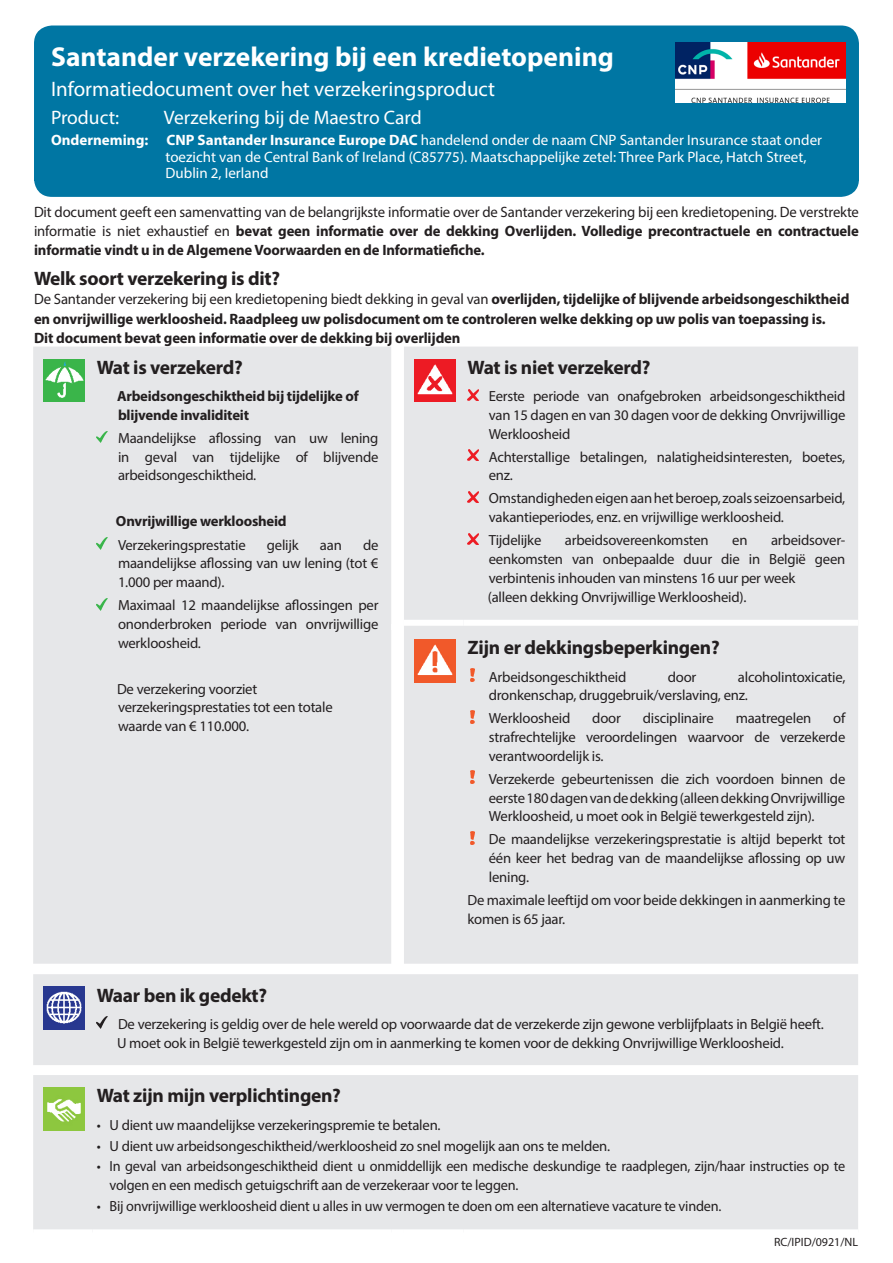
<style>
.page{position:relative;width:893px;height:1263px;background:#fff}
.page>*{position:absolute;margin:0;border:0;box-sizing:border-box;transform-origin:0 0}
.Form_sub_title{font:700 27.45px "Myriad Pro";color:#fff}
.Form_sub_title-2{font:21px "Myriad Pro";color:#fff}
.Cover_subhead{font:700 19.5px "Myriad Pro";letter-spacing:-.015em;color:#231f20}
.Form_sub_title-3{font:19.5px "Myriad Pro";color:#fff}
.Form_intro{font:700 19.5px "Myriad Pro";letter-spacing:-.015em;color:#231f20}
.Form_intro-2{font:15px/18px "Myriad Pro";letter-spacing:-.01em;color:#231f20}
.Form_intro-3{font:700 15px "Myriad Pro";letter-spacing:-.01em;color:#231f20}
.Form_sub_title-4{font:15px "Myriad Pro";color:#fff}
.Covered_bullets{font:14.7px/18.8px "Myriad Pro";letter-spacing:-.015em;color:#231f20;text-align:justify}
.Main_obligations_bul{font:14.7px/18.8px "Myriad Pro";letter-spacing:-.015em;color:#231f20}
.Covered_bullets-2{font:700 14.7px/18.8px "Myriad Pro";letter-spacing:-.015em;color:#231f20}
.t1{font:12px "Myriad Pro";color:#231f20}
.s1{font-weight:700}
</style>
<div class="page">
<div style="left:34px;top:26px;width:825px;height:171px;background:#0076a3;border-radius:18px"></div>
<div style="left:33px;top:347px;width:825px;height:882px;background:#e6e7e9"></div>
<div style="left:404px;top:620px;width:59px;height:6px;background:#fff"></div>
<div style="left:463px;top:620px;width:395px;height:6px;background:#fff"></div>
<div style="left:391px;top:624px;width:13px;height:6px;background:#fff"></div>
<img style="left:44px;top:359px;width:41px;height:43px">
<svg style="left:97px;top:431px;width:10px;height:12px"></svg>
<svg style="left:97px;top:538px;width:10px;height:11px"></svg>
<svg style="left:97px;top:598px;width:10px;height:12px"></svg>
<img style="left:415px;top:359px;width:41px;height:43px">
<svg style="left:468px;top:389px;width:10px;height:11px"></svg>
<svg style="left:468px;top:450px;width:10px;height:11px"></svg>
<svg style="left:468px;top:492px;width:10px;height:10px"></svg>
<svg style="left:468px;top:533px;width:10px;height:11px"></svg>
<img style="left:415px;top:640px;width:41px;height:42px">
<img style="left:470px;top:668px;width:4px;height:14px">
<svg style="left:470px;top:710px;width:4px;height:13px"></svg>
<img style="left:470px;top:770px;width:4px;height:14px">
<svg style="left:470px;top:831px;width:4px;height:13px"></svg>
<img style="left:44px;top:987px;width:41px;height:42px">
<svg style="left:97px;top:1017px;width:10px;height:12px"></svg>
<img style="left:44px;top:1088px;width:41px;height:42px">
<img style="left:675px;top:43px;width:171px;height:60px">
<p class="Form_sub_title" style="left:51px;top:39px;width:564px">Santander verzekering bij een kredietopening</p>
<p class="Form_sub_title-2" style="left:51px;top:76px;width:446px">Informatiedocument over het verzekeringsproduct</p>
<p class="Form_sub_title-3" style="left:51px;top:106px;width:70px">Product:</p>
<p class="Form_sub_title-3" style="left:164px;top:106px;width:259px">Verzekering bij de Maestro Card</p>
<p class="Form_sub_title-4" style="left:51px;top:131px;width:773px"><span class="s1">Onderneming: CNP Santander Insurance Europe DAC</span> handelend onder de naam CNP Santander Insurance staat onder</p>
<p class="Form_sub_title-4" style="left:166px;top:147px;width:642px">toezicht van de Central Bank of Ireland (C85775). Maatschappelijke zetel: Three Park Place, Hatch Street,</p>
<p class="Form_sub_title-4" style="left:166px;top:164px;width:104px">Dublin 2, Ierland</p>
<p class="Form_intro-2" style="left:34px;top:203px;width:826px">Dit document geeft een samenvatting van de belangrijkste informatie over de Santander verzekering bij een kredietopening. De verstrekte informatie is niet exhaustief en <span class="s1">bevat geen informatie over de dekking Overlijden. Volledige precontractuele en contractuele</span></p>
<p class="Form_intro-3" style="left:34px;top:240px;width:452px">informatie vindt u in de Algemene Voorwaarden en de Informatiefiche.</p>
<p class="Form_intro" style="left:34px;top:265px;width:247px">Welk soort verzekering is dit?</p>
<p class="Form_intro-2" style="left:34px;top:290px;width:817px">De Santander verzekering bij een kredietopening biedt dekking in geval van <span class="s1">overlijden, tijdelijke of blijvende arbeidsongeschiktheid</span></p>
<p class="Form_intro-3" style="left:34px;top:309px;width:793px">en onvrijwillige werkloosheid. Raadpleeg uw polisdocument om te controleren welke dekking op uw polis van toepassing is.</p>
<p class="Form_intro-3" style="left:34px;top:328px;width:428px">Dit document bevat geen informatie over de dekking bij overlijden</p>
<p class="Cover_subhead" style="left:97px;top:355px;width:148px">Wat is verzekerd?</p>
<p class="Covered_bullets-2" style="left:117px;top:386px;width:243px">Arbeidsongeschiktheid bij tijdelijke of blijvende invaliditeit</p>
<p class="Covered_bullets" style="left:118px;top:428px;width:262px">Maandelijkse aflossing van uw lening in geval van tijdelijke of blijvende arbeidsongeschiktheid.</p>
<p class="Covered_bullets-2" style="left:116px;top:512px;width:172px">Onvrijwillige werkloosheid</p>
<p class="Covered_bullets" style="left:118px;top:535px;width:129px">Verzekeringsprestatie</p>
<p class="Covered_bullets" style="left:267px;top:535px;width:33px">gelijk</p>
<p class="Covered_bullets" style="left:320px;top:535px;width:23px">aan</p>
<p class="Cover_subhead" style="left:468px;top:355px;width:184px">Wat is niet verzekerd?</p>
<p class="Covered_bullets" style="left:489px;top:387px;width:358px">Eerste periode van onafgebroken arbeidsongeschiktheid van 15 dagen en van 30 dagen voor de dekking Onvrijwillige Werkloosheid</p>
<p class="Covered_bullets" style="left:489px;top:447px;width:358px">Achterstallige betalingen, nalatigheidsinteresten, boetes, enz.</p>
<p class="Covered_bullets" style="left:489px;top:489px;width:358px">Omstandigheden eigen aan het beroep, zoals seizoensarbeid, vakantieperiodes, enz. en vrijwillige werkloosheid.</p>
<p class="Covered_bullets" style="left:489px;top:531px;width:54px">Tijdelijke</p>
<p class="Covered_bullets" style="left:565px;top:531px;width:145px">arbeidsovereenkomsten</p>
<p class="Covered_bullets" style="left:732px;top:531px;width:17px">en</p>
<p class="Covered_bullets" style="left:489px;top:531px;width:358px;text-indent:282px">arbeidsover&shy;eenkomsten van onbepaalde duur die in België geen verbintenis inhouden van minstens 16 uur per week</p>
<p class="Covered_bullets" style="left:488px;top:587px;width:260px">(alleen dekking Onvrijwillige Werkloosheid).</p>
<p class="Cover_subhead" style="left:468px;top:635px;width:254px">Zijn er dekkingsbeperkingen?</p>
<p class="Covered_bullets" style="left:489px;top:667px;width:139px">Arbeidsongeschiktheid</p>
<p class="Covered_bullets" style="left:668px;top:667px;width:30px">door</p>
<p class="Covered_bullets" style="left:118px;top:535px;width:262px;text-indent:245px">de maandelijkse aflossing van uw lening (tot € 1.000 per maand).</p>
<p class="Covered_bullets" style="left:118px;top:595px;width:262px">Maximaal 12 maandelijkse aflossingen per ononderbroken periode van onvrijwillige werkloosheid.</p>
<p class="Covered_bullets" style="left:117px;top:679px;width:217px;text-align:left">De verzekering voorziet verzekeringsprestaties tot een totale waarde van € 110.000.</p>
<p class="Covered_bullets" style="left:489px;top:667px;width:358px;text-indent:249px">alcoholintoxicatie, dronkenschap, druggebruik/verslaving, enz.</p>
<p class="Covered_bullets" style="left:489px;top:709px;width:83px">Werkloosheid</p>
<p class="Covered_bullets" style="left:592px;top:709px;width:30px">door</p>
<p class="Covered_bullets" style="left:643px;top:709px;width:72px">disciplinaire</p>
<p class="Covered_bullets" style="left:736px;top:709px;width:77px">maatregelen</p>
<p class="Covered_bullets" style="left:489px;top:709px;width:358px;text-indent:344px">of strafrechtelijke veroordelingen waarvoor de verzekerde verantwoordelijk is.</p>
<p class="Covered_bullets" style="left:489px;top:769px;width:358px">Verzekerde gebeurtenissen die zich voordoen binnen de eerste 180 dagen van de dekking (alleen dekking Onvrijwillige Werkloosheid, u moet ook in België tewerkgesteld zijn).</p>
<p class="Covered_bullets" style="left:489px;top:830px;width:358px">De maandelijkse verzekeringsprestatie is altijd beperkt tot één keer het bedrag van de maandelijkse aflossing op uw lening.</p>
<p class="Covered_bullets" style="left:468px;top:890px;width:379px">De maximale leeftijd om voor beide dekkingen in aanmerking te</p>
<p class="Covered_bullets" style="left:468px;top:910px;width:99px">komen is 65 jaar.</p>
<p class="Cover_subhead" style="left:97px;top:982px;width:172px">Waar ben ik gedekt?</p>
<p class="Covered_bullets" style="left:118px;top:1014px;width:707px">De verzekering is geldig over de hele wereld op voorwaarde dat de verzekerde zijn gewone verblijfplaats in België heeft.</p>
<p class="Covered_bullets" style="left:117px;top:1033px;width:668px">U moet ook in België tewerkgesteld zijn om in aanmerking te komen voor de dekking Onvrijwillige Werkloosheid.</p>
<p class="Cover_subhead" style="left:97px;top:1083px;width:246px">Wat zijn mijn verplichtingen?</p>
<p class="Main_obligations_bul" style="left:97px;top:1115px;width:345px">• U dient uw maandelijkse verzekeringspremie te betalen.</p>
<p class="Main_obligations_bul" style="left:97px;top:1136px;width:515px">• U dient uw arbeidsongeschiktheid/werkloosheid zo snel mogelijk aan ons te melden.</p>
<p class="Main_obligations_bul" style="left:109px;top:1157px;width:737px;text-indent:-13px">• In geval van arbeidsongeschiktheid dient u onmiddellijk een medische deskundige te raadplegen, zijn/haar instructies op te volgen en een medisch getuigschrift aan de verzekeraar voor te leggen.</p>
<p class="Main_obligations_bul" style="left:97px;top:1196px;width:626px">• Bij onvrijwillige werkloosheid dient u alles in uw vermogen te doen om een alternatieve vacature te vinden.</p>
<p class="t1" style="left:774px;top:1235px;width:86px">RC/IPID/0921/NL</p>
</div>
